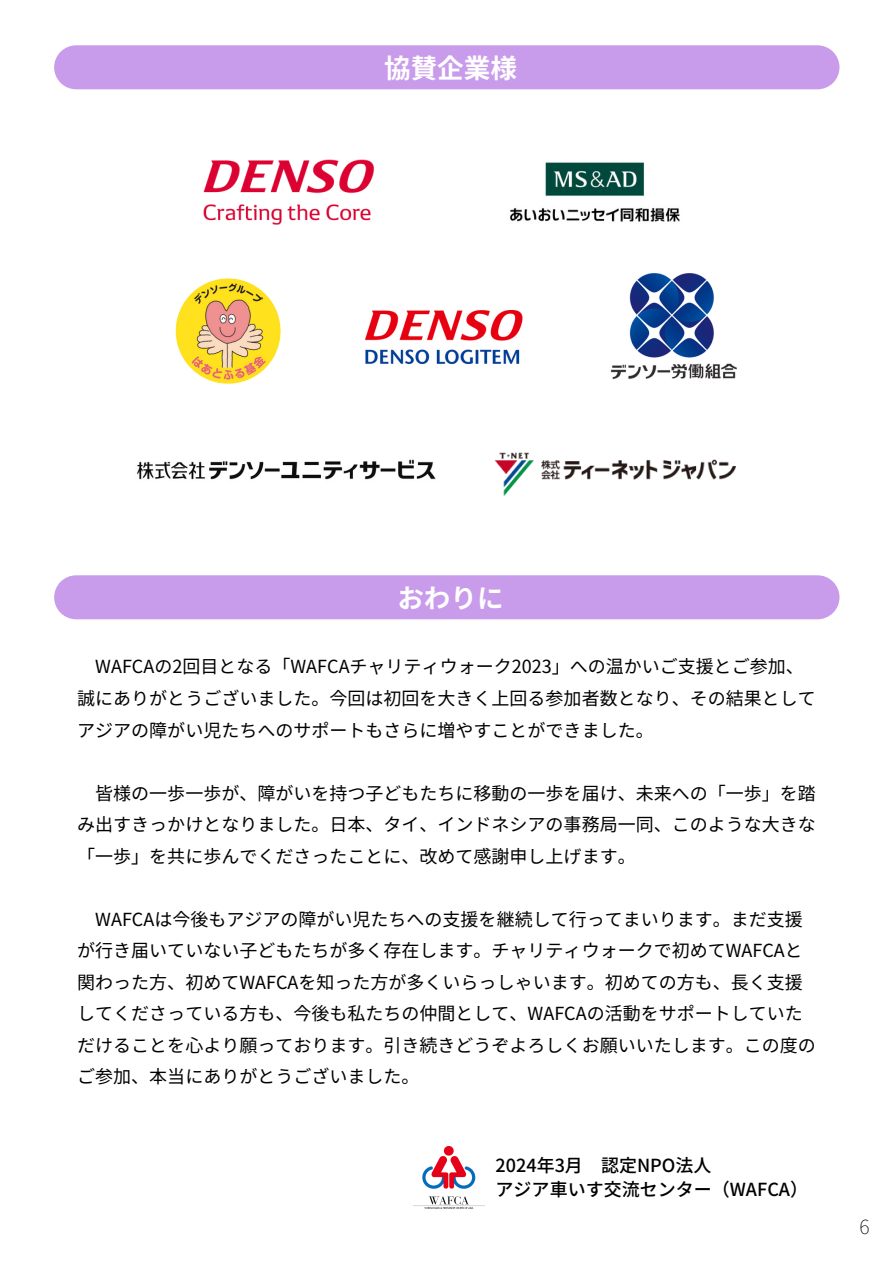
<style>
.page{position:relative;width:894px;height:1264px;background:#fff}
.page>*{position:absolute;margin:0;border:0;box-sizing:border-box;transform-origin:0 0}
.t1{font:700 26.55px "Noto Sans JP";color:#fff}
.t2{font:100 19.5px "Noto Sans JP";color:#000}
.t3{font:18px/31.5px "Noto Sans JP";color:#000}
.t4{font:500 18px/24.8px "Noto Sans JP";color:#000}
</style>
<div class="page">
<div style="left:54px;top:575px;width:785px;height:44px;background:#c99ceb"></div>
<div style="left:54px;top:45px;width:785px;height:44px;background:#c99ceb"></div>
<img style="left:203px;top:159px;width:171px;height:66px">
<img style="left:510px;top:162px;width:170px;height:60px">
<img style="left:175px;top:278px;width:106px;height:106px">
<img style="left:610px;top:274px;width:127px;height:106px">
<img style="left:494px;top:452px;width:242px;height:44px">
<img style="left:137px;top:459px;width:299px;height:21px">
<img style="left:365px;top:310px;width:157px;height:53px">
<img style="left:413px;top:1146px;width:71px;height:62px">
<h1 class="t1" style="left:384px;top:47px;width:134px">協賛企業様</h1>
<p class="t1" style="left:397px;top:577px;width:108px">おわりに</p>
<h3 class="t3" style="left:77px;top:650px;width:740px;text-indent:18px">WAFCAの2回目となる「WAFCAチャリティウォーク2023」への温かいご支援とご参加、誠にありがとうございました。今回は初回を大きく上回る参加者数となり、その結果としてアジアの障がい児たちへのサポートもさらに増やすことができました。</h3>
<p class="t3" style="left:77px;top:776px;width:740px;text-align:justify;text-indent:18px">皆様の一歩一歩が、障がいを持つ子どもたちに移動の一歩を届け、未来への「一歩」を踏み出すきっかけとなりました。日本、タイ、インドネシアの事務局一同、このような大きな「一歩」を共に歩んでくださったことに、改めて感謝申し上げます。</p>
<h3 class="t3" style="left:77px;top:902px;width:740px;text-indent:18px">WAFCAは今後もアジアの障がい児たちへの支援を継続して行ってまいります。まだ支援が行き届いていない子どもたちが多く存在します。チャリティウォークで初めてWAFCAと関わった方、初めてWAFCAを知った方が多くいらっしゃいます。初めての方も、長く支援してくださっている方も、今後も私たちの仲間として、WAFCAの活動をサポートしていただけることを心より願っております。引き続きどうぞよろしくお願いいたします。この度のご参加、本当にありがとうございました。</h3>
<h2 class="t4" style="left:495px;top:1151px;width:314px">2024年3月 認定NPO法人<br>アジア車いす交流センター（WAFCA）</h2>
<p class="t2" style="left:859px;top:1210px;width:12px">6</p>
</div>
